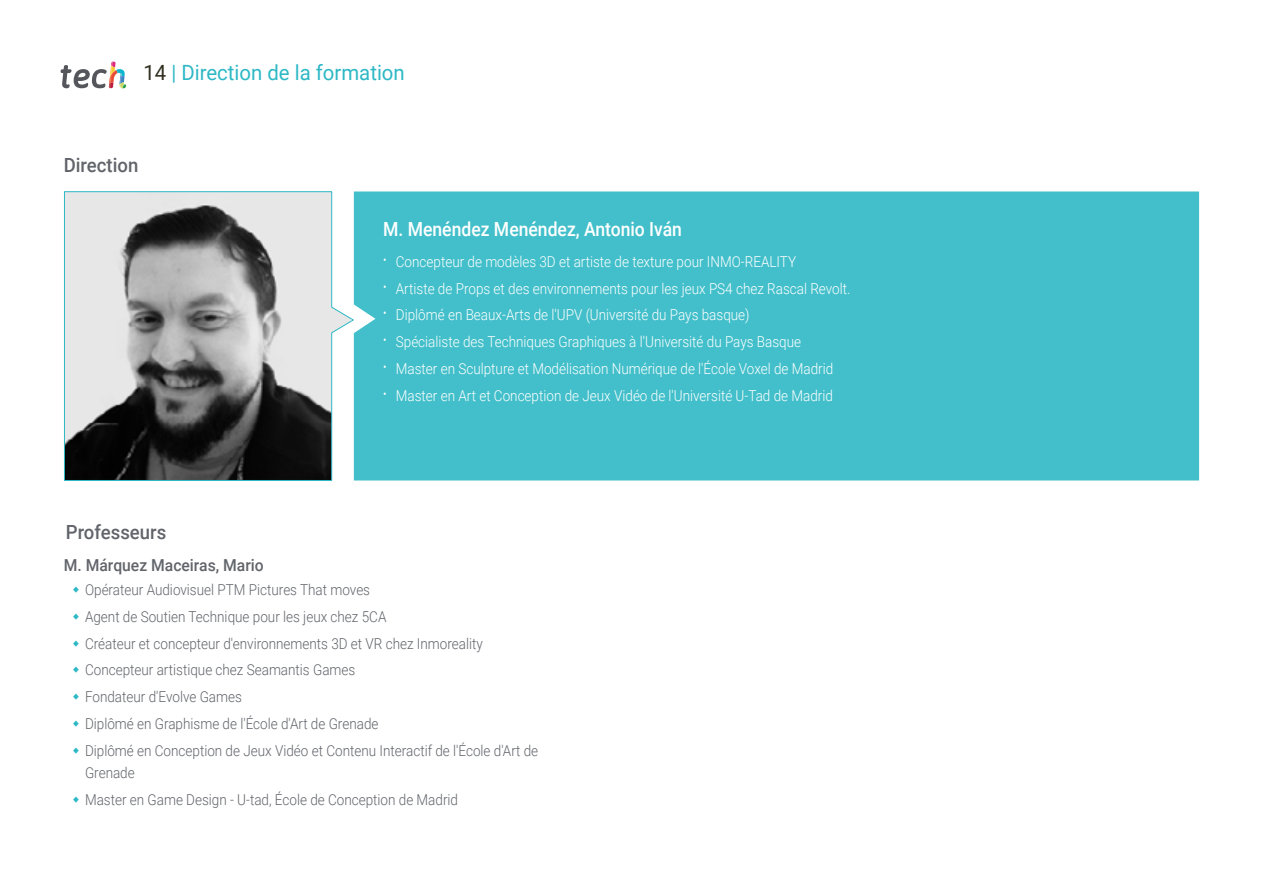
<style>
.page{position:relative;width:1263px;height:893px;background:#fff}
.page>*{position:absolute;margin:0;border:0;box-sizing:border-box;transform-origin:0 0}
.t1{font:21px "Roboto";color:#2db8c5}
.t2{font:500 19.5px "Roboto";color:#fff;scale:.9 1}
.t3{font:500 19.5px "Roboto";color:#61646a;scale:.95 1}
.t4{font:500 16.5px "Roboto";color:#61646a;scale:.95 1}
.t5{font:300 15px/26.7px "Roboto";color:#61646a;scale:.9 1}
.t6{font:300 15px "Roboto";color:#fff;scale:.9 1}
.s1{color:#312e20}
</style>
<div class="page">
<svg style="left:61px;top:62px;width:65px;height:27px"></svg>
<div style="left:354px;top:191px;width:845px;height:289px;background:#42bfca"></div>
<svg style="left:64px;top:191px;width:290px;height:290px;background:#969898"></svg>
<h1 class="t1" style="left:144px;top:57px;width:263px"><span class="s1">14</span> | Direction de la formation</h1>
<h2 class="t3" style="left:64px;top:151px;width:80px">Direction</h2>
<h2 class="t2" style="left:383px;top:215px;width:334px">M. Menéndez Menéndez, Antonio Iván</h2>
<p class="t6" style="left:383px;top:251px;width:460px"><sup>•</sup> Concepteur de modèles 3D et artiste de texture pour INMO-REALITY</p>
<p class="t6" style="left:383px;top:278px;width:521px"><sup>•</sup> Artiste de Props et des environnements pour les jeux PS4 chez Rascal Revolt.</p>
<p class="t6" style="left:383px;top:305px;width:409px"><sup>•</sup> Diplômé en Beaux-Arts de l'UPV (Université du Pays basque)</p>
<p class="t6" style="left:383px;top:331px;width:466px"><sup>•</sup> Spécialiste des Techniques Graphiques à l'Université du Pays Basque</p>
<p class="t6" style="left:383px;top:358px;width:502px"><sup>•</sup> Master en Sculpture et Modélisation Numérique de l'École Voxel de Madrid</p>
<p class="t6" style="left:383px;top:385px;width:501px"><sup>•</sup> Master en Art et Conception de Jeux Vidéo de l'Université U-Tad de Madrid</p>
<h2 class="t3" style="left:66px;top:518px;width:107px">Professeurs</h2>
<p class="t4" style="left:64px;top:553px;width:212px">M. Márquez Maceiras, Mario</p>
<p class="t5" style="left:85px;top:576px;width:505px">Opérateur Audiovisuel PTM Pictures That moves<br>Agent de Soutien Technique pour les jeux chez 5CA<br>Créateur et concepteur d'environnements 3D et VR chez Inmoreality Concepteur artistique chez Seamantis Games<br>Fondateur d'Evolve Games<br>Diplômé en Graphisme de l'École d'Art de Grenade<br>Diplômé en Conception de Jeux Vidéo et Contenu Interactif de l'École d'Art de</p>
<p class="t5" style="left:85px;top:759px;width:416px">Grenade<br>Master en Game Design - U-tad, École de Conception de Madrid</p>
</div>
